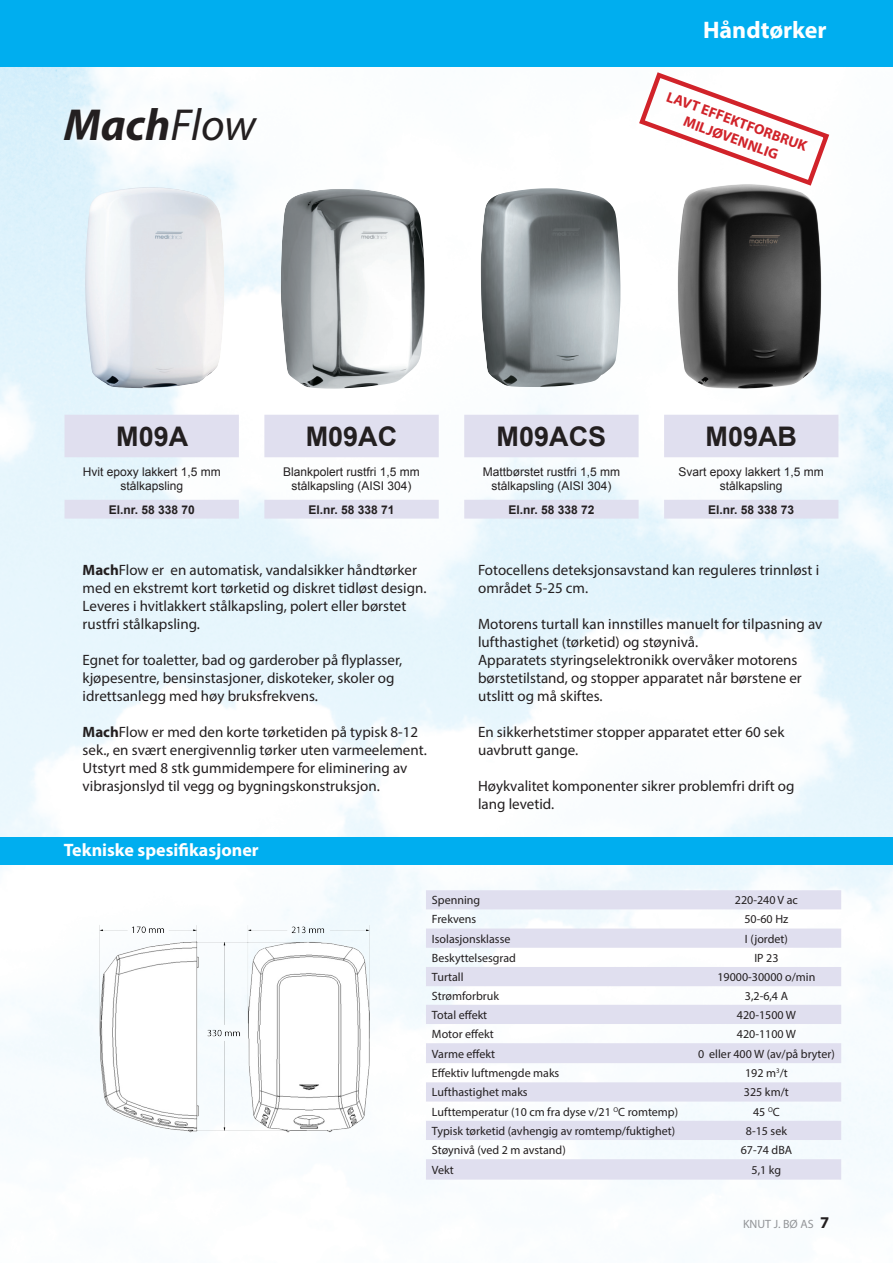
<style>
.page{position:relative;width:893px;height:1263px;background:#fff}
.page>*{position:absolute;margin:0;border:0;box-sizing:border-box;transform-origin:0 0}
.t1{font:italic 700 45px "Myriad Pro";color:#231f20}
.t2{font:700 27px "Arial";color:#231f20}
.t3{font:700 24px "Myriad Pro";color:#fff}
.t4{font:700 18px "Myriad Pro";color:#fff}
.t5{font:15px/18px "Myriad Pro";color:#231f20}
.t6{font:700 14.55px "Myriad Pro";color:#d1232a}
.t7{font:12px "Myriad Pro";color:#231f20}
.t8{font:12px "Arial";color:#231f20}
.t9{font:700 12px "Arial";color:#231f20}
.t10{font:12px "Myriad Pro";color:#939598}
.s1{font-weight:400}
.s2{font-weight:700}
.s3{font-weight:700;font-size:16.5px;color:#231f20}
</style>
<div class="page">
<img style="left:0;top:67px;width:893px;height:1146px">
<div style="left:0;top:837px;width:893px;height:27px;background:#00aeef"></div>
<div style="left:0;top:0;width:893px;height:67px;background:#00aeef"></div>
<svg style="left:426px;top:890px;width:415px;height:289px;fill:#e0dfef"></svg>
<svg style="left:65px;top:415px;width:773px;height:104px"></svg>
<img style="left:91px;top:187px;width:56px;height:18px">
<img style="left:281px;top:189px;width:144px;height:200px">
<img style="left:480px;top:188px;width:141px;height:199px">
<img style="left:54px;top:915px;width:378px;height:222px">
<svg style="left:636px;top:69px;width:196px;height:63px"></svg>
<img style="left:634px;top:132px;width:245px;height:311px">
<p class="t1" style="left:64px;top:96px;width:194px">Mach<span class="s1">Flow</span></p>
<p class="t3" style="left:703px;top:14px;width:125px">Håndtørker</p>
<p class="t6" style="left:671px;top:87px;width:150px;rotate:20deg">LAVT EFFEKTFORBRUK</p>
<p class="t6" style="left:687px;top:112px;width:101px;rotate:20deg">MILJØVENNLIG</p>
<p class="t2" style="left:116px;top:419px;width:74px">M09A</p>
<p class="t2" style="left:306px;top:419px;width:93px">M09AC</p>
<p class="t2" style="left:497px;top:419px;width:111px">M09ACS</p>
<p class="t2" style="left:705px;top:419px;width:93px">M09AB</p>
<p class="t8" style="left:83px;top:464px;width:140px">Hvit epoxy lakkert 1,5 mm</p>
<p class="t8" style="left:120px;top:478px;width:64px">stålkapsling</p>
<p class="t8" style="left:283px;top:464px;width:138px">Blankpolert rustfri 1,5 mm</p>
<p class="t8" style="left:292px;top:478px;width:122px">stålkapsling (AISI 304)</p>
<p class="t8" style="left:483px;top:464px;width:139px">Mattbørstet rustfri 1,5 mm</p>
<p class="t8" style="left:491px;top:478px;width:122px">stålkapsling (AISI 304)</p>
<p class="t8" style="left:679px;top:464px;width:147px">Svart epoxy lakkert 1,5 mm</p>
<p class="t8" style="left:720px;top:478px;width:64px">stålkapsling</p>
<p class="t9" style="left:109px;top:501px;width:88px">El.nr. 58 338 70</p>
<p class="t9" style="left:309px;top:501px;width:88px">El.nr. 58 338 71</p>
<p class="t9" style="left:508px;top:501px;width:88px">El.nr. 58 338 72</p>
<p class="t9" style="left:708px;top:501px;width:88px">El.nr. 58 338 73</p>
<p class="t5" style="left:83px;top:561px;width:345px"><span class="s2">Mach</span>Flow er en automatisk, vandalsikker håndtørker med en ekstremt kort tørketid og diskret tidløst design.<br>Leveres i hvitlakkert stålkapsling, polert eller børstet rustfri stålkapsling.</p>
<p class="t5" style="left:83px;top:651px;width:321px">Egnet for toaletter, bad og garderober på flyplasser, kjøpesentre, bensinstasjoner, diskoteker, skoler og idrettsanlegg med høy bruksfrekvens.</p>
<p class="t5" style="left:83px;top:723px;width:346px"><span class="s2">Mach</span>Flow er med den korte tørketiden på typisk 8-12 sek., en svært energivennlig tørker uten varmeelement.<br>Utstyrt med 8 stk gummidempere for eliminering av vibrasjonslyd til vegg og bygningskonstruksjon.</p>
<p class="t4" style="left:64px;top:838px;width:196px">Tekniske spesifikasjoner</p>
<p class="t5" style="left:478px;top:561px;width:343px">Fotocellens deteksjonsavstand kan reguleres trinnløst i området 5-25 cm.</p>
<p class="t5" style="left:478px;top:615px;width:346px">Motorens turtall kan innstilles manuelt for tilpasning av lufthastighet (tørketid) og støynivå.</p>
<p class="t5" style="left:478px;top:651px;width:325px">Apparatets styringselektronikk overvåker motorens børstetilstand, og stopper apparatet når børstene er utslitt og må skiftes.</p>
<p class="t5" style="left:478px;top:723px;width:308px">En sikkerhetstimer stopper apparatet etter 60 sek uavbrutt gange.</p>
<p class="t5" style="left:478px;top:777px;width:318px">Høykvalitet komponenter sikrer problemfri drift og lang levetid.</p>
<p class="t7" style="left:432px;top:893px;width:50px">Spenning</p>
<p class="t7" style="left:735px;top:893px;width:65px">220-240 V ac</p>
<p class="t7" style="left:432px;top:912px;width:46px">Frekvens</p>
<p class="t7" style="left:744px;top:912px;width:45px">50-60 Hz</p>
<p class="t7" style="left:432px;top:931px;width:80px">Isolasjonsklasse</p>
<p class="t7" style="left:745px;top:931px;width:44px">I (jordet)</p>
<p class="t7" style="left:432px;top:950px;width:86px">Beskyttelsesgrad</p>
<p class="t7" style="left:754px;top:950px;width:26px">IP 23</p>
<p class="t7" style="left:432px;top:970px;width:33px">Turtall</p>
<p class="t7" style="left:717px;top:970px;width:99px">19000-30000 o/min</p>
<p class="t7" style="left:432px;top:988px;width:69px">Strømforbruk</p>
<p class="t7" style="left:745px;top:988px;width:45px">3,2-6,4 A</p>
<p class="t7" style="left:432px;top:1007px;width:57px">Total effekt</p>
<p class="t7" style="left:737px;top:1007px;width:61px">420-1500 W</p>
<p class="t7" style="left:432px;top:1027px;width:63px">Motor effekt</p>
<p class="t7" style="left:737px;top:1027px;width:61px">420-1100 W</p>
<p class="t7" style="left:432px;top:1046px;width:65px">Varme effekt</p>
<p class="t7" style="left:698px;top:1046px;width:138px">0 eller 400 W (av/på bryter)</p>
<p class="t7" style="left:432px;top:1066px;width:129px">Effektiv luftmengde maks</p>
<p class="t7" style="left:745px;top:1066px;width:44px">192 m<sup>3</sup>/t</p>
<p class="t7" style="left:432px;top:1085px;width:97px">Lufthastighet maks</p>
<p class="t7" style="left:744px;top:1085px;width:46px">325 km/t</p>
<p class="t7" style="left:432px;top:1104px;width:248px">Lufttemperatur (10 cm fra dyse v/21 <sup>O</sup>C romtemp)</p>
<p class="t7" style="left:753px;top:1104px;width:28px">45 <sup>O</sup>C</p>
<p class="t7" style="left:432px;top:1123px;width:245px">Typisk tørketid (avhengig av romtemp/fuktighet)</p>
<p class="t7" style="left:746px;top:1123px;width:43px">8-15 sek</p>
<p class="t7" style="left:432px;top:1143px;width:135px">Støynivå (ved 2 m avstand)</p>
<p class="t7" style="left:741px;top:1143px;width:53px">67-74 dBA</p>
<p class="t7" style="left:432px;top:1162px;width:23px">Vekt</p>
<p class="t7" style="left:752px;top:1162px;width:31px">5,1 kg</p>
<p class="t10" style="left:743px;top:1217px;width:88px">KNUT J. BØ AS <span class="s3">7</span></p>
</div>
